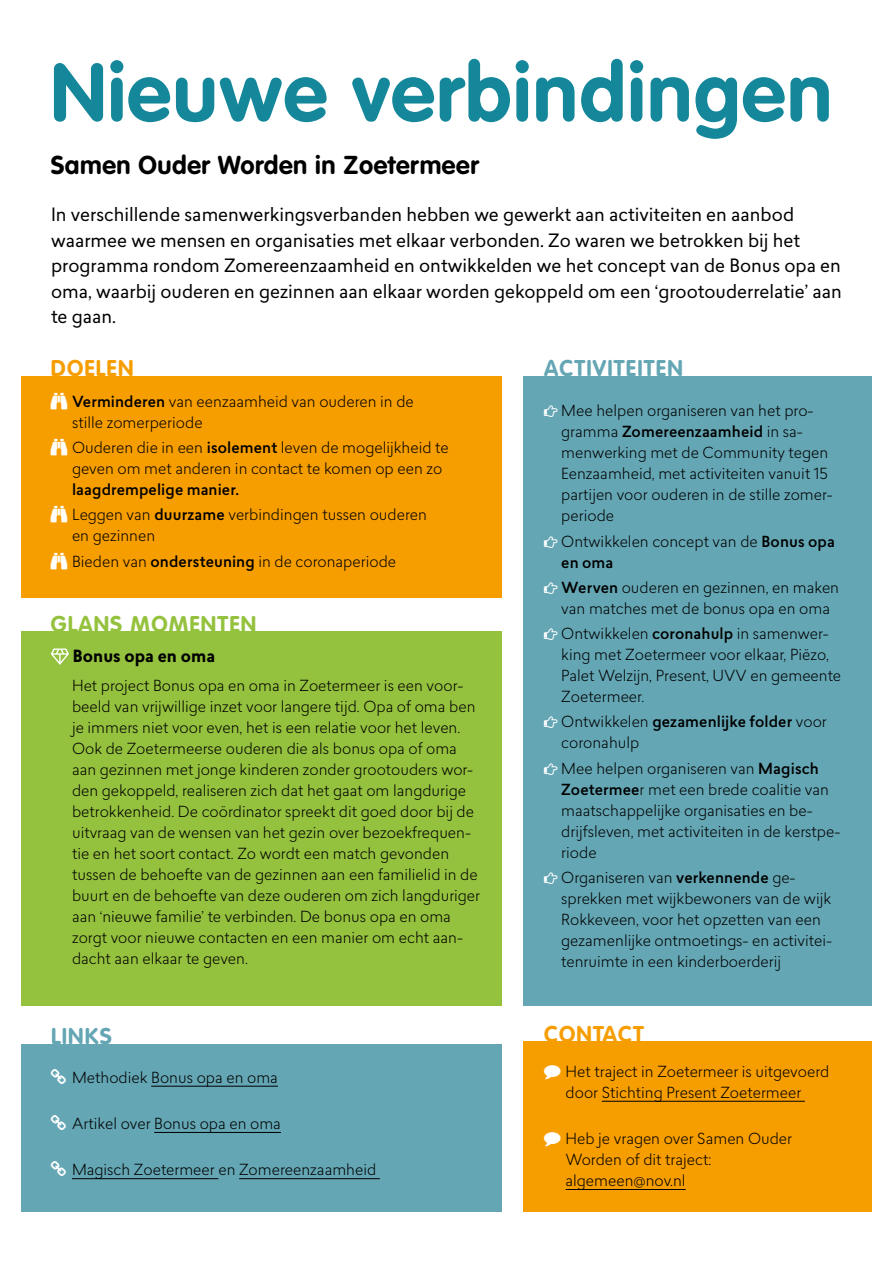
<style>
.page{position:relative;width:893px;height:1263px;background:#fff}
.page>*{position:absolute;margin:0;border:0;box-sizing:border-box;transform-origin:0 0}
.t1{font:700 81px "VAG Rounded LT Pro";letter-spacing:.02em;color:#14889a}
.t2{font:700 25.5px "VAG Rounded LT Pro";letter-spacing:.02em;color:#000}
.t3{font:700 22.5px "VAG Rounded LT Pro";letter-spacing:.05em;color:#64a6b4}
.t4{font:700 22.5px "VAG Rounded LT Pro";letter-spacing:.05em;color:#f69d00}
.t5{font:700 22.5px "VAG Rounded LT Pro";letter-spacing:.05em;color:#95c23e}
.t6{font:18px/25.5px "Lasiver";color:#000}
.t7{font:700 16.5px "Lasiver";letter-spacing:.005em;color:#000}
.t8{font:300 15px/21px "Lasiver";color:#000}
.s1{font-weight:500}
</style>
<div class="page">
<div style="left:523px;top:376px;width:349px;height:630px;background:#64a6b4"></div>
<div style="left:21px;top:376px;width:481px;height:222px;background:#f69d00"></div>
<div style="left:21px;top:631px;width:480px;height:375px;background:#95c23e"></div>
<div style="left:21px;top:1044px;width:480px;height:168px;background:#64a6b4"></div>
<div style="left:523px;top:1041px;width:349px;height:171px;background:#f69d00"></div>
<svg style="left:51px;top:648px;width:18px;height:17px"></svg>
<hr style="left:602px;top:1101px;width:203px;height:1px;background:#000">
<hr style="left:566px;top:1189px;width:120px;height:1px;background:#000">
<hr style="left:151px;top:1086px;width:127px;height:1px;background:#000">
<hr style="left:154px;top:1132px;width:127px;height:1px;background:#000">
<hr style="left:72px;top:1178px;width:146px;height:1px;background:#000">
<hr style="left:239px;top:1178px;width:141px;height:1px;background:#000">
<h1 class="t1" style="left:51px;top:41px;width:783px">Nieuwe verbindingen</h1>
<h2 class="t2" style="left:51px;top:148px;width:430px">Samen Ouder Worden in Zoetermeer</h2>
<p class="t6" style="left:51px;top:202px;width:792px">In verschillende samenwerkingsverbanden hebben we gewerkt aan activiteiten en aanbod waarmee we mensen en organisaties met elkaar verbonden. Zo waren we betrokken bij het programma rondom Zomereenzaamheid en ontwikkelden we het concept van de Bonus opa en oma, waarbij ouderen en gezinnen aan elkaar worden gekoppeld om een ‘grootouderrelatie’ aan te gaan.</p>
<h3 class="t4" style="left:51px;top:354px;width:84px">DOELEN</h3>
<h3 class="t3" style="left:544px;top:354px;width:140px">ACTIVITEITEN</h3>
<p class="t8" style="left:72px;top:390px;width:343px"><span class="s1">Verminderen</span> van eenzaamheid van ouderen in de stille zomerperiode</p>
<p class="t8" style="left:72px;top:437px;width:378px">Ouderen die in een <span class="s1">isolement</span> leven de mogelijkheid te geven om met anderen in contact te komen op een zo</p>
<p class="t8" style="left:72px;top:476px;width:356px;line-height:25.2px"><span class="s1">laagdrempelige manier.<br></span>Leggen van <span class="s1">duurzame</span> verbindingen tussen ouderen</p>
<p class="t8" style="left:72px;top:523px;width:326px;line-height:25.2px">en gezinnen<br>Bieden van <span class="s1">ondersteuning</span> in de coronaperiode</p>
<h3 class="t5" style="left:51px;top:609px;width:207px">GLANS MOMENTEN</h3>
<p class="t7" style="left:73px;top:644px;width:144px">Bonus opa en oma</p>
<p class="t8" style="left:72px;top:675px;width:410px">Het project Bonus opa en oma in Zoetermeer is een voor&shy;beeld van vrijwillige inzet voor langere tijd. Opa of oma ben je immers niet voor even, het is een relatie voor het leven.<br>Ook de Zoetermeerse ouderen die als bonus opa of oma aan gezinnen met jonge kinderen zonder grootouders wor&shy;den gekoppeld, realiseren zich dat het gaat om langdurige betrokkenheid. De coördinator spreekt dit goed door bij de uitvraag van de wensen van het gezin over bezoekfrequen&shy;tie en het soort contact. Zo wordt een match gevonden tussen de behoefte van de gezinnen aan een familielid in de buurt en de behoefte van deze ouderen om zich langduriger aan ‘nieuwe familie’ te verbinden. De bonus opa en oma zorgt voor nieuwe contacten en een manier om echt aan&shy;dacht aan elkaar te geven.</p>
<h3 class="t3" style="left:51px;top:1022px;width:62px">LINKS</h3>
<p class="t8" style="left:72px;top:1066px;width:207px">Methodiek Bonus opa en oma</p>
<p class="t8" style="left:72px;top:1113px;width:210px">Artikel over Bonus opa en oma</p>
<p class="t8" style="left:72px;top:1159px;width:306px">Magisch Zoetermeer en Zomereenzaamheid</p>
<p class="t8" style="left:561px;top:400px;width:273px">Mee helpen organiseren van het pro&shy;gramma <span class="s1">Zomereenzaamheid</span> in sa&shy;menwerking met de Community tegen<br>Eenzaamheid, met activiteiten vanuit 15 partijen voor ouderen in de stille zomer&shy;periode</p>
<p class="t8" style="left:561px;top:530px;width:275px">Ontwikkelen concept van de <span class="s1">Bonus opa en oma</span></p>
<p class="t8" style="left:561px;top:576px;width:279px"><span class="s1">Werven</span> ouderen en gezinnen, en maken van matches met de bonus opa en oma</p>
<p class="t8" style="left:561px;top:623px;width:281px">Ontwikkelen <span class="s1">coronahulp</span> in samenwer&shy;king met Zoetermeer voor elkaar, Piëzo,<br>Palet Welzijn, Present, UVV en gemeente<br>Zoetermeer.</p>
<p class="t8" style="left:561px;top:711px;width:267px">Ontwikkelen <span class="s1">gezamenlijke folder</span> voor coronahulp</p>
<p class="t8" style="left:561px;top:757px;width:281px">Mee helpen organiseren van <span class="s1">Magisch<br>Zoetermee</span>r met een brede coalitie van maatschappelijke organisaties en be&shy;drijfsleven, met activiteiten in de kerstpe&shy;riode</p>
<p class="t8" style="left:561px;top:866px;width:272px">Organiseren van <span class="s1">verkennende</span> ge&shy;sprekken met wijkbewoners van de wijk Rokkeveen, voor het opzetten van een gezamenlijke ontmoetings- en activitei&shy;tenruimte in een kinderboerderij</p>
<h3 class="t4" style="left:544px;top:1019px;width:101px">CONTACT</h3>
<p class="t8" style="left:566px;top:1060px;width:265px">Het traject in Zoetermeer is uitgevoerd door Stichting Present Zoetermeer</p>
<p class="t8" style="left:566px;top:1128px;width:228px">Heb je vragen over Samen Ouder<br>Worden of dit traject: algemeen@nov.nl</p>
</div>
